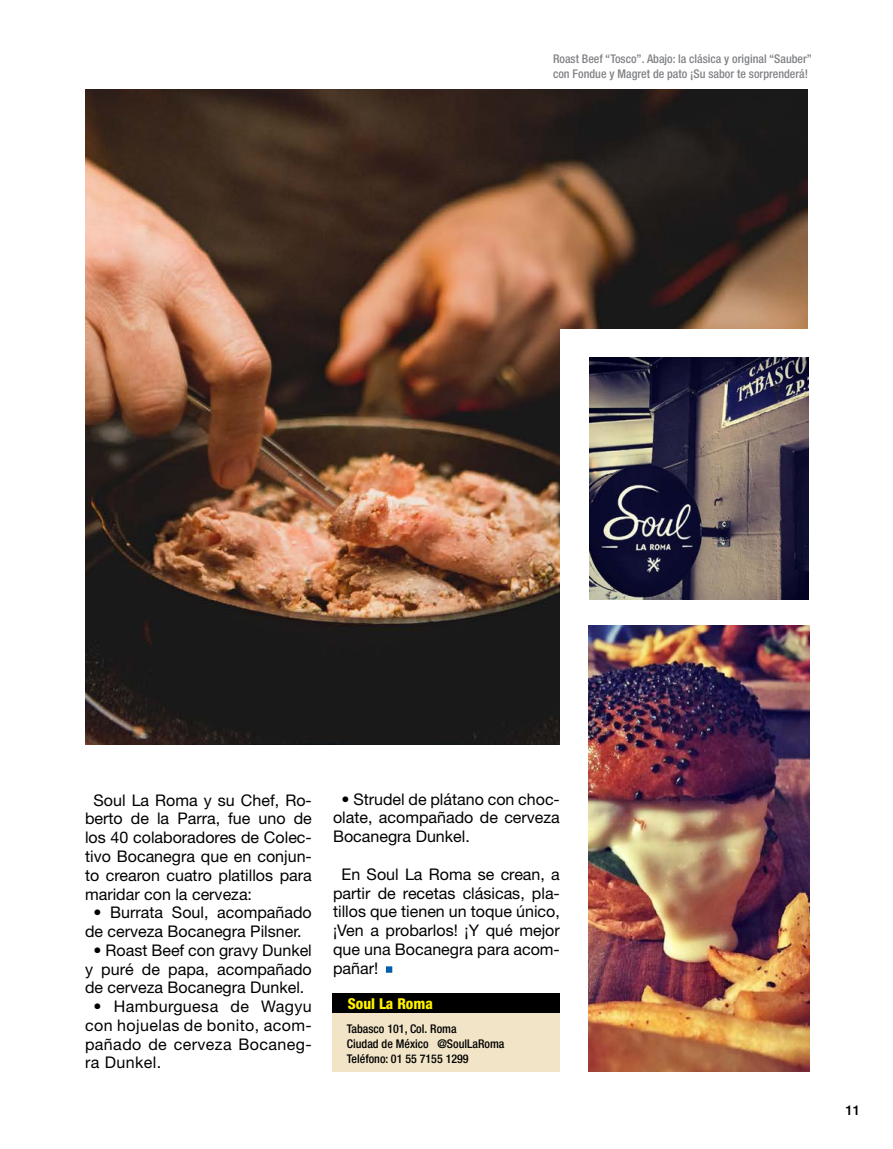
<style>
.page{position:relative;width:893px;height:1149px;background:#fff}
.page>*{position:absolute;margin:0;border:0;box-sizing:border-box;transform-origin:0 0}
.t1{font:16.05px/18.8px "Helvetica Neue";color:#000;text-align:justify}
.t2{font:800 condensed 15px "Helvetica Neue";color:#fff200}
.t3{font:500 13.5px "Helvetica Neue";color:#000}
.t4{font:500 condensed 12px/14.4px "Helvetica Neue";color:#808285}
.t5{font:500 condensed 12px/15px "Helvetica Neue";color:#000}
</style>
<div class="page">
<img style="left:85px;top:90px;width:723px;height:654px">
<div style="left:560px;top:329px;width:305px;height:752px;background:#fff"></div>
<svg style="left:386px;top:966px;width:6px;height:6px"></svg>
<div style="left:332px;top:993px;width:228px;height:78px;background:#f1e4c7"></div>
<div style="left:333px;top:993px;width:227px;height:19px;background:#000"></div>
<img style="left:589px;top:357px;width:219px;height:242px">
<img style="left:589px;top:625px;width:220px;height:446px">
<p class="t4" style="left:553px;top:52px;width:260px">Roast Beef “Tosco”. Abajo: la clásica y original “Sauber” con Fondue y Magret de pato ¡Su sabor te sorprenderá!</p>
<p class="t1" style="left:85px;top:790px;width:228px;text-indent:9px">Soul La Roma y su Chef, Ro&shy;berto de la Parra, fue uno de los 40 colaboradores de Colec&shy;tivo Bocanegra que en conjun&shy;to crearon cuatro platillos para maridar con la cerveza:</p>
<p class="t1" style="left:85px;top:902px;width:228px;text-indent:9px">• Burrata Soul, acompañado de cerveza Bocanegra Pilsner.</p>
<p class="t1" style="left:85px;top:940px;width:228px;text-align:center">• Roast Beef con gravy Dunkel y puré de papa, acompañado de cerveza Bocanegra Dunkel.</p>
<p class="t1" style="left:85px;top:996px;width:228px;text-indent:9px">• Hamburguesa de Wagyu con hojuelas de bonito, acom&shy;pañado de cerveza Bocaneg&shy;ra Dunkel.</p>
<p class="t1" style="left:333px;top:789px;width:228px;text-indent:9px">• Strudel de plátano con choc&shy;olate, acompañado de cerveza Bocanegra Dunkel.</p>
<p class="t1" style="left:333px;top:864px;width:228px;text-indent:9px">En Soul La Roma se crean, a partir de recetas clásicas, pla&shy;tillos que tienen un toque único, ¡Ven a probarlos! ¡Y qué mejor que una Bocanegra para acom&shy;pañar!</p>
<p class="t2" style="left:348px;top:994px;width:87px">Soul La Roma</p>
<p class="t5" style="left:347px;top:1020px;width:159px">Tabasco 101, Col. Roma<br>Ciudad de México @SoulLaRoma<br>Teléfono: 01 55 7155 1299</p>
<p class="t3" style="left:845px;top:1101px;width:17px">11</p>
</div>
